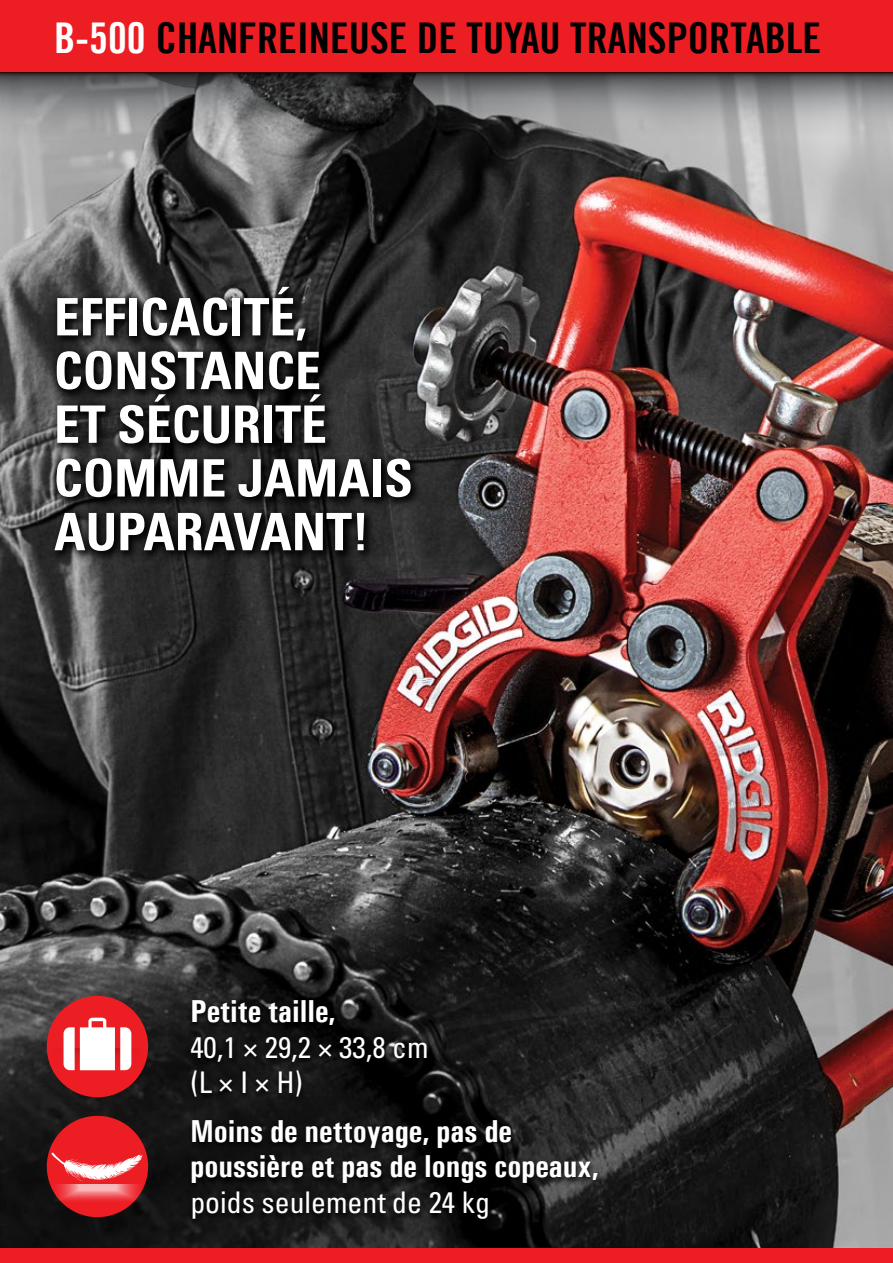
<style>
.page{position:relative;width:893px;height:1263px;background:#fff}
.page>*{position:absolute;margin:0;border:0;box-sizing:border-box;transform-origin:0 0}
.t1{font:51.75px/53.7px "Univers LTCYR 67 Bold Cond";color:#fff}
.t2{font:42.45px "Trade Gothic LT Bold Cond Twenty";color:#000}
.t3{font:700 31.8px/35.7px "Univers Condensed";color:#fff}
.t4{font:condensed 29.85px/35.7px "Univers LTCYR 57";color:#fff}
.s1{color:#fff}
</style>
<div class="page">
<img style="left:0;top:138px;width:893px;height:1110px">
<div style="left:0;top:1248px;width:893px;height:15px;background:#ed1d24"></div>
<div style="left:0;top:0;width:893px;height:73px;background:#ed1d24"></div>
<svg style="left:0;top:73px;width:893px;height:65px;background:#717172"></svg>
<svg style="left:187px;top:1117px;width:416px;height:109px;background:#131313"></svg>
<svg style="left:187px;top:997px;width:245px;height:107px;background:#101010"></svg>
<div style="left:47px;top:1116px;width:101px;height:101px;background:#ed1d24;border-radius:50%"></div>
<svg style="left:49px;top:1184px;width:97px;height:20px"></svg>
<svg style="left:50px;top:1152px;width:93px;height:37px"></svg>
<div style="left:47px;top:996px;width:101px;height:101px;background:#ed1d24;border-radius:50%"></div>
<svg style="left:47px;top:1049px;width:101px;height:19px"></svg>
<svg style="left:64px;top:1018px;width:67px;height:52px"></svg>
<svg style="left:49px;top:281px;width:374px;height:282px;background:#1e1e1e"></svg>
<h2 class="t2" style="left:54px;top:12px;width:769px"><span class="s1">B-500</span> CHANFREINEUSE DE TUYAU TRANSPORTABLE</h2>
<h1 class="t1" style="left:54px;top:289px;width:360px">EFFICACITÉ,<br>CONSTANCE<br>ET SÉCURITÉ<br>COMME JAMAIS<br>AUPARAVANT!</h1>
<p class="t3" style="left:190px;top:993px;width:147px">Petite taille,</p>
<p class="t4" style="left:190px;top:1028px;width:240px">40,1 × 29,2 × 33,8 cm (L × I × H)</p>
<p class="t3" style="left:190px;top:1113px;width:410px">Moins de nettoyage, pas de poussière et pas de longs copeaux,</p>
<p class="t4" style="left:190px;top:1184px;width:301px">poids seulement de 24 kg</p>
</div>
